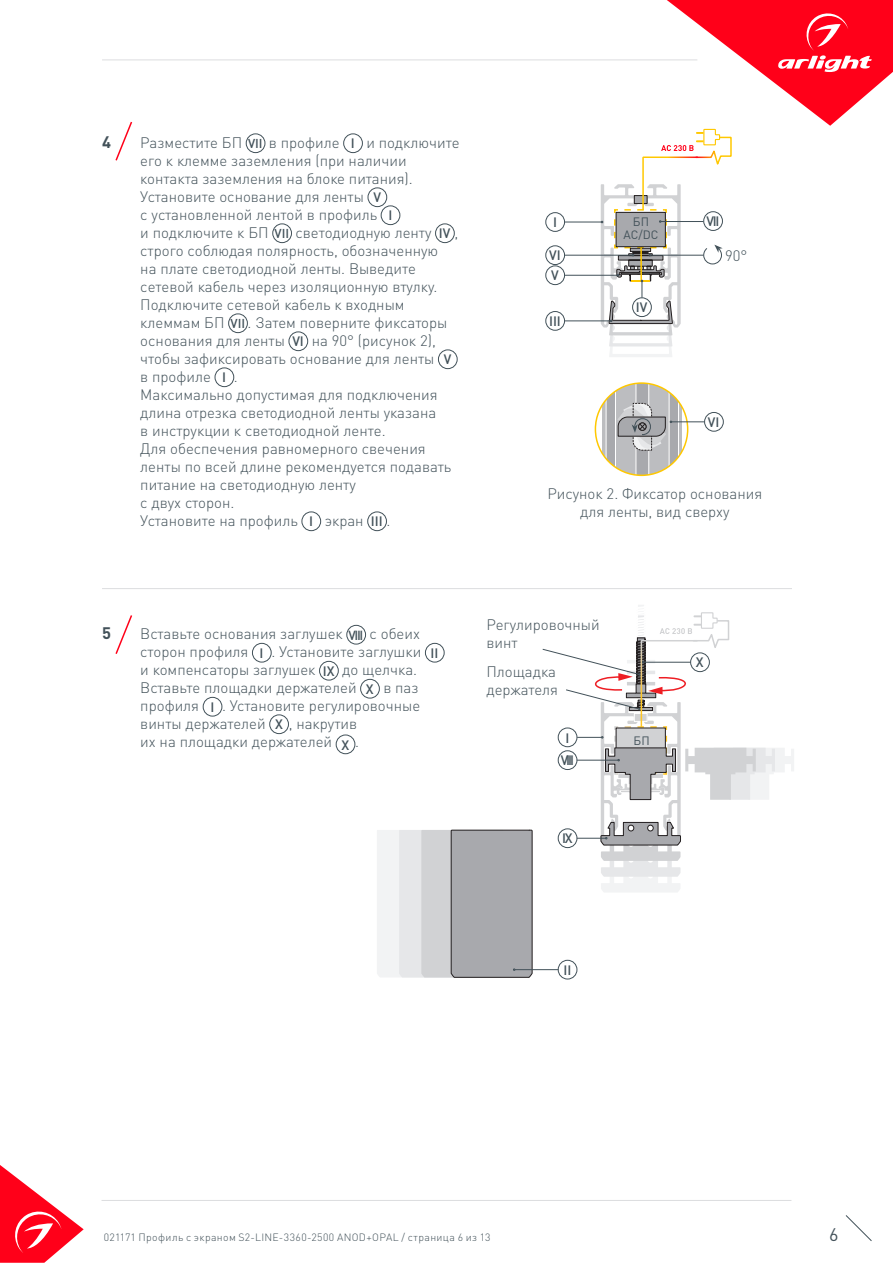
<style>
.page{position:relative;width:893px;height:1263px;background:#fff}
.page>*{position:absolute;margin:0;border:0;box-sizing:border-box;transform-origin:0 0}
.t1{font:18px "DIN Pro";color:#425159}
.t2{font:700 16.5px "DIN Pro";color:#425159}
.t3{font:300 15px/18px "DIN Pro";color:#425159}
.t4{font:500 13.5px "DIN Pro";color:#425159}
.t5{font:500 13.05px "DIN Pro";color:#425159}
.t6{font:500 12.75px "DIN Pro";color:#425159}
.t7{font:12px "DIN Pro";color:#425159}
.t8{font:300 10.5px "DIN Pro";letter-spacing:.035em;color:#425159}
</style>
<div class="page">
<svg style="left:0;top:1165px;width:84px;height:98px"></svg>
<svg style="left:845px;top:1215px;width:27px;height:26px"></svg>
<hr style="left:102px;top:60px;width:595px;height:1px;background:#dcdddf">
<hr style="left:102px;top:588px;width:690px;height:1px;background:#dcdddf">
<svg style="left:115px;top:615px;width:18px;height:39px"></svg>
<div style="left:246px;top:134px;width:19px;height:19px;border:1px solid #425159;border-radius:50%"></div>
<div style="left:343px;top:134px;width:20px;height:19px;border:1px solid #425159;border-radius:50%"></div>
<div style="left:368px;top:188px;width:19px;height:19px;border:1px solid #425159;border-radius:50%"></div>
<div style="left:381px;top:206px;width:19px;height:19px;border:1px solid #425159;border-radius:50%"></div>
<div style="left:273px;top:224px;width:19px;height:19px;border:1px solid #425159;border-radius:50%"></div>
<div style="left:435px;top:224px;width:19px;height:19px;border:1px solid #425159;border-radius:50%"></div>
<div style="left:228px;top:314px;width:20px;height:19px;border:1px solid #425159;border-radius:50%"></div>
<div style="left:289px;top:332px;width:19px;height:19px;border:1px solid #425159;border-radius:50%"></div>
<div style="left:438px;top:350px;width:19px;height:19px;border:1px solid #425159;border-radius:50%"></div>
<div style="left:215px;top:368px;width:19px;height:19px;border:1px solid #425159;border-radius:50%"></div>
<div style="left:302px;top:512px;width:19px;height:19px;border:1px solid #425159;border-radius:50%"></div>
<div style="left:367px;top:512px;width:20px;height:19px;border:1px solid #425159;border-radius:50%"></div>
<svg style="left:115px;top:121px;width:18px;height:40px"></svg>
<hr style="left:102px;top:1200px;width:689px;height:1px;background:#dcdddf">
<div style="left:546px;top:311px;width:19px;height:19px;border:1px solid #425159;border-radius:50%"></div>
<div style="left:546px;top:266px;width:19px;height:19px;border:1px solid #425159;border-radius:50%"></div>
<div style="left:546px;top:246px;width:19px;height:19px;border:1px solid #425159;border-radius:50%"></div>
<div style="left:546px;top:212px;width:19px;height:20px;border:1px solid #425159;border-radius:50%"></div>
<hr style="left:564px;top:275px;width:53px;height:1px;background:#425159">
<hr style="left:564px;top:255px;width:68px;height:1px;background:#425159">
<hr style="left:564px;top:222px;width:37px;height:1px;background:#425159">
<hr style="left:564px;top:321px;width:46px;height:1px;background:#425159">
<svg style="left:601px;top:0;width:292px;height:357px"></svg>
<div style="left:558px;top:960px;width:19px;height:19px;border:1px solid #425159;border-radius:50%"></div>
<hr style="left:515px;top:969px;width:43px;height:1px;background:#425159">
<svg style="left:377px;top:830px;width:156px;height:148px;background:#c0c1c4"></svg>
<div style="left:704px;top:412px;width:19px;height:19px;border:1px solid #425159;border-radius:50%"></div>
<hr style="left:672px;top:422px;width:32px;height:1px;background:#425159">
<svg style="left:602px;top:383px;width:80px;height:92px;background:#c1bfbb"></svg>
<div style="left:637px;top:604px;width:8px;height:59px;background:#fbfbfb"></div>
<svg style="left:542px;top:605px;width:252px;height:287px"></svg>
<div style="left:347px;top:625px;width:19px;height:19px;border:1px solid #425159;border-radius:50%"></div>
<div style="left:252px;top:643px;width:19px;height:19px;border:1px solid #425159;border-radius:50%"></div>
<div style="left:425px;top:643px;width:19px;height:19px;border:1px solid #425159;border-radius:50%"></div>
<div style="left:319px;top:661px;width:19px;height:19px;border:1px solid #425159;border-radius:50%"></div>
<div style="left:360px;top:679px;width:20px;height:19px;border:1px solid #425159;border-radius:50%"></div>
<div style="left:203px;top:697px;width:19px;height:19px;border:1px solid #425159;border-radius:50%"></div>
<div style="left:270px;top:715px;width:19px;height:19px;border:1px solid #425159;border-radius:50%"></div>
<div style="left:336px;top:735px;width:19px;height:19px;border:1px solid #425159;border-radius:50%"></div>
<p class="t2" style="left:102px;top:131px;width:10px">4</p>
<p class="t3" style="left:140px;top:133px;width:103px">Разместите БП</p>
<p class="t6" style="left:248px;top:135px;width:16px">VII</p>
<p class="t3" style="left:269px;top:133px;width:72px">в профиле</p>
<p class="t4" style="left:351px;top:134px;width:5px">I</p>
<p class="t3" style="left:140px;top:133px;width:321px;text-indent:226px">и подключите его к клемме заземления (при наличии контакта заземления на блоке питания).<br>Установите основание для ленты</p>
<p class="t4" style="left:373px;top:188px;width:9px">V</p>
<p class="t3" style="left:140px;top:205px;width:238px">с установленной лентой в профиль</p>
<p class="t4" style="left:388px;top:206px;width:5px">I</p>
<p class="t3" style="left:140px;top:223px;width:130px">и подключите к БП</p>
<p class="t6" style="left:275px;top:225px;width:16px">VII</p>
<p class="t3" style="left:295px;top:223px;width:138px">светодиодную ленту</p>
<p class="t4" style="left:439px;top:224px;width:13px">IV</p>
<p class="t3" style="left:454px;top:223px;width:5px">,</p>
<p class="t3" style="left:140px;top:241px;width:299px">строго соблюдая полярность, обозначенную на плате светодиодной ленты. Выведите сетевой кабель через изоляционную втулку.<br>Подключите сетевой кабель к входным клеммам БП</p>
<p class="t3" style="left:140px;top:313px;width:309px;text-indent:107px">. Затем поверните фиксаторы основания для ленты</p>
<p class="t6" style="left:230px;top:315px;width:16px">VII</p>
<p class="t3" style="left:140px;top:331px;width:297px;text-align:right">на 90° (рисунок 2),<br>чтобы зафиксировать основание для ленты</p>
<p class="t4" style="left:292px;top:332px;width:13px">VI</p>
<p class="t4" style="left:444px;top:350px;width:9px">V</p>
<p class="t3" style="left:140px;top:367px;width:72px">в профиле</p>
<p class="t4" style="left:222px;top:368px;width:5px">I</p>
<p class="t3" style="left:140px;top:367px;width:313px;text-indent:94px">.<br>Максимально допустимая для подключения длина отрезка светодиодной ленты указана<br>в инструкции к светодиодной ленте.<br>Для обеспечения равномерного свечения ленты по всей длине рекомендуется подавать питание на светодиодную ленту<br>с двух сторон.<br>Установите на профиль</p>
<p class="t4" style="left:309px;top:512px;width:5px">I</p>
<p class="t3" style="left:325px;top:511px;width:41px">экран</p>
<p class="t4" style="left:371px;top:512px;width:13px">III</p>
<p class="t3" style="left:387px;top:511px;width:5px">.</p>
<p class="t4" style="left:553px;top:213px;width:5px">I</p>
<p class="t4" style="left:549px;top:246px;width:13px">VI</p>
<p class="t4" style="left:551px;top:266px;width:9px">V</p>
<p class="t4" style="left:549px;top:312px;width:13px">III</p>
<p class="t7" style="left:633px;top:213px;width:18px">БП</p>
<p class="t7" style="left:624px;top:227px;width:36px">AC/DC</p>
<p class="t4" style="left:636px;top:298px;width:13px">IV</p>
<p class="t4" style="left:706px;top:212px;width:14px">VII</p>
<p class="t3" style="left:725px;top:246px;width:24px">90°</p>
<p class="t4" style="left:708px;top:413px;width:13px">VI</p>
<p class="t3" style="left:547px;top:484px;width:216px;text-align:center">Рисунок 2. Фиксатор основания для ленты, вид сверху</p>
<p class="t2" style="left:102px;top:622px;width:10px">5</p>
<p class="t3" style="left:140px;top:624px;width:204px">Вставьте основания заглушек</p>
<p class="t5" style="left:348px;top:626px;width:16px">VIII</p>
<p class="t3" style="left:370px;top:624px;width:52px">с обеих</p>
<p class="t3" style="left:140px;top:642px;width:110px">сторон профиля</p>
<p class="t4" style="left:260px;top:644px;width:5px">I</p>
<p class="t3" style="left:271px;top:642px;width:152px">. Установите заглушки</p>
<p class="t4" style="left:431px;top:644px;width:9px">II</p>
<p class="t3" style="left:140px;top:660px;width:177px">и компенсаторы заглушек</p>
<p class="t4" style="left:323px;top:662px;width:13px">IX</p>
<p class="t3" style="left:140px;top:660px;width:278px;text-indent:202px">до щелчка.<br>Вставьте площадки держателей</p>
<p class="t4" style="left:366px;top:680px;width:9px">X</p>
<p class="t3" style="left:383px;top:678px;width:37px">в паз</p>
<p class="t3" style="left:140px;top:696px;width:60px">профиля</p>
<p class="t4" style="left:210px;top:698px;width:5px">I</p>
<p class="t3" style="left:140px;top:696px;width:281px;text-indent:82px">. Установите регулировочные винты держателей</p>
<p class="t4" style="left:275px;top:715px;width:9px">X</p>
<p class="t3" style="left:140px;top:714px;width:218px;text-indent:148px">, накрутив их на площадки держателей</p>
<p class="t4" style="left:341px;top:735px;width:9px">X</p>
<p class="t3" style="left:355px;top:732px;width:5px">.</p>
<p class="t3" style="left:486px;top:615px;width:115px">Регулировочный</p>
<p class="t3" style="left:486px;top:633px;width:33px">винт</p>
<p class="t3" style="left:486px;top:662px;width:73px">Площадка держателя</p>
<p class="t4" style="left:565px;top:728px;width:5px">I</p>
<p class="t4" style="left:561px;top:751px;width:15px">VIII</p>
<p class="t4" style="left:562px;top:829px;width:12px">IX</p>
<p class="t7" style="left:633px;top:732px;width:18px">БП</p>
<p class="t4" style="left:696px;top:653px;width:9px">X</p>
<p class="t4" style="left:563px;top:961px;width:9px">II</p>
<p class="t8" style="left:104px;top:1230px;width:388px">021171 Профиль с экраном S2-LINE-3360-2500 ANOD+OPAL / страница 6 из 13</p>
<p class="t1" style="left:829px;top:1222px;width:11px">6</p>
</div>
